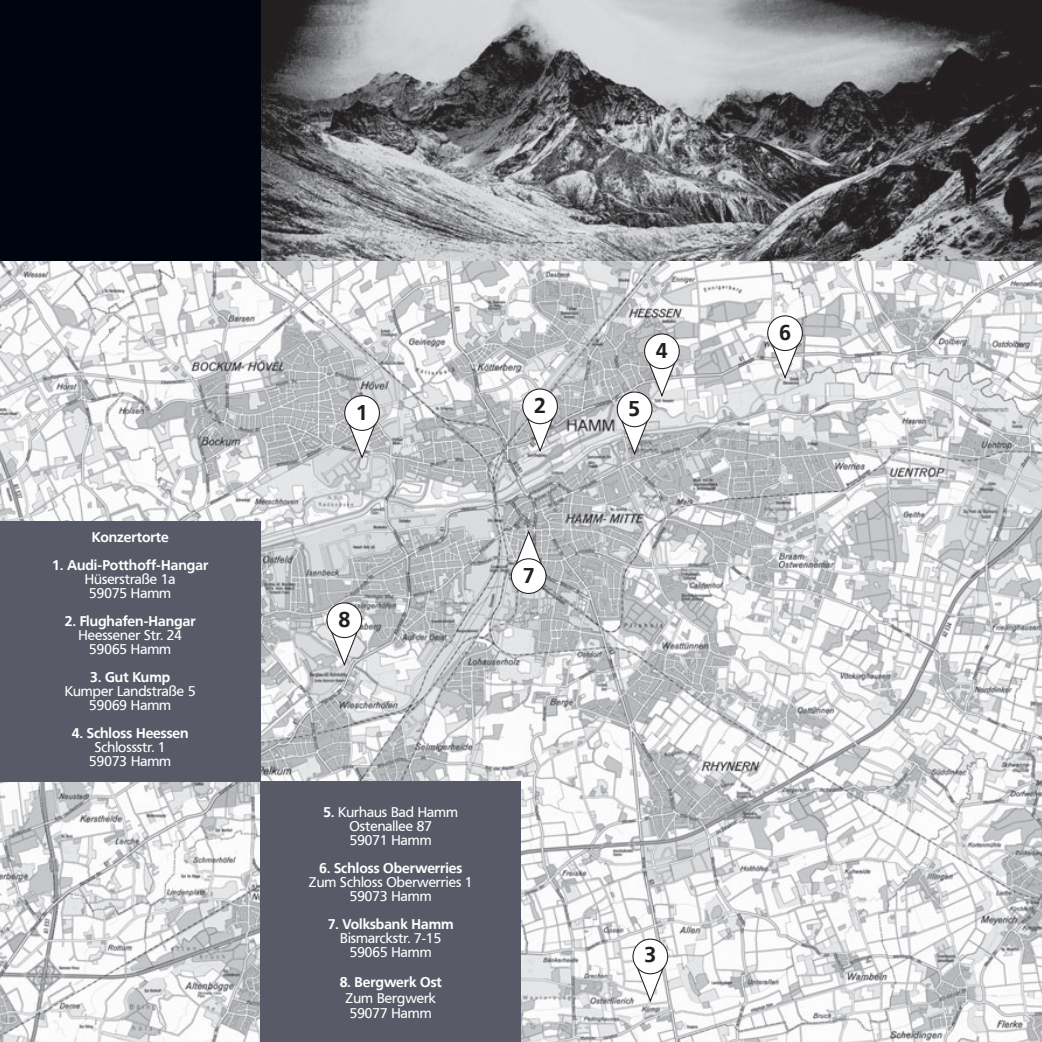
<style>
.page{position:relative;width:1042px;height:1042px;background:#fff}
.page>*{position:absolute;margin:0;border:0;box-sizing:border-box;transform-origin:0 0}
.t1{font:700 21.35px "Frutiger BSK";color:#231f20}
.t2{font:14px/14px "Frutiger BSK";color:#fff;text-align:center}
.t3{font:700 14px "Frutiger BSK";color:#fff}
.s1{font-weight:700}
</style>
<div class="page">
<img style="left:0;top:260px;width:1042px;height:782px">
<img style="left:260px;top:0;width:782px;height:260px">
<div style="left:0;top:521px;width:260px;height:260px;background:#585a67"></div>
<div style="left:260px;top:781px;width:261px;height:261px;background:#585a67"></div>
<svg style="left:343px;top:412px;width:38px;height:48px"></svg>
<div style="left:345px;top:396px;width:34px;height:34px;background:#fff;border-radius:50%"></div>
<div style="left:344px;top:395px;width:36px;height:36px;border:1px solid #231f20;border-radius:50%"></div>
<svg style="left:643px;top:350px;width:37px;height:48px"></svg>
<div style="left:644px;top:334px;width:35px;height:35px;background:#fff;border-radius:50%"></div>
<div style="left:644px;top:333px;width:36px;height:36px;border:1px solid #231f20;border-radius:50%"></div>
<svg style="left:631px;top:955px;width:38px;height:49px"></svg>
<div style="left:633px;top:939px;width:35px;height:35px;background:#fff;border-radius:50%"></div>
<div style="left:632px;top:938px;width:36px;height:36px;border:1px solid #231f20;border-radius:50%"></div>
<svg style="left:766px;top:332px;width:38px;height:48px"></svg>
<div style="left:768px;top:316px;width:34px;height:34px;background:#fff;border-radius:50%"></div>
<div style="left:767px;top:315px;width:36px;height:36px;border:1px solid #231f20;border-radius:50%"></div>
<svg style="left:521px;top:405px;width:38px;height:49px"></svg>
<div style="left:523px;top:389px;width:34px;height:35px;background:#fff;border-radius:50%"></div>
<div style="left:522px;top:388px;width:36px;height:36px;border:1px solid #231f20;border-radius:50%"></div>
<svg style="left:510px;top:529px;width:37px;height:48px"></svg>
<div style="left:511px;top:559px;width:35px;height:34px;background:#fff;border-radius:50%"></div>
<div style="left:511px;top:558px;width:35px;height:36px;border:1px solid #231f20;border-radius:50%"></div>
<svg style="left:616px;top:408px;width:37px;height:49px"></svg>
<div style="left:617px;top:392px;width:35px;height:35px;background:#fff;border-radius:50%"></div>
<div style="left:617px;top:391px;width:35px;height:36px;border:1px solid #231f20;border-radius:50%"></div>
<svg style="left:326px;top:619px;width:37px;height:48px"></svg>
<div style="left:327px;top:603px;width:35px;height:34px;background:#fff;border-radius:50%"></div>
<div style="left:326px;top:602px;width:36px;height:36px;border:1px solid #231f20;border-radius:50%"></div>
<div style="left:0;top:0;width:260px;height:260px;background:#00040f"></div>
<p class="t3" style="left:92px;top:529px;width:78px">Konzertorte</p>
<p class="t3" style="left:52px;top:557px;width:158px">1. Audi-Potthoff-Hangar</p>
<p class="t2" style="left:85px;top:572px;width:92px">Hüserstraße 1a<br>59075 Hamm</p>
<p class="t3" style="left:65px;top:613px;width:132px">2. Flughafen-Hangar</p>
<p class="t2" style="left:78px;top:628px;width:105px">Heessener Str. 24<br>59065 Hamm</p>
<p class="t3" style="left:90px;top:669px;width:82px">3. Gut Kump</p>
<p class="t2" style="left:65px;top:684px;width:132px">Kumper Landstraße 5<br>59069 Hamm</p>
<p class="t3" style="left:72px;top:725px;width:118px">4. Schloss Heessen</p>
<p class="t2" style="left:89px;top:740px;width:83px">Schlossstr. 1<br>59073 Hamm</p>
<h1 class="t1" style="left:356px;top:399px;width:13px">1</h1>
<h1 class="t1" style="left:338px;top:606px;width:13px">8</h1>
<h1 class="t1" style="left:534px;top:392px;width:13px">2</h1>
<h1 class="t1" style="left:523px;top:563px;width:13px">7</h1>
<p class="t2" style="left:323px;top:805px;width:136px"><span class="s1">5.</span> Kurhaus Bad Hamm<br>Ostenallee 87<br>59071 Hamm</p>
<p class="t3" style="left:319px;top:859px;width:145px">6. Schloss Oberwerries</p>
<p class="t2" style="left:309px;top:875px;width:165px">Zum Schloss Oberwerries 1<br>59073 Hamm</p>
<p class="t3" style="left:328px;top:915px;width:128px">7. Volksbank Hamm</p>
<p class="t2" style="left:340px;top:931px;width:103px">Bismarckstr. 7-15<br>59065 Hamm</p>
<p class="t3" style="left:340px;top:973px;width:104px">8. Bergwerk Ost</p>
<p class="t2" style="left:345px;top:990px;width:92px;line-height:15.8px">Zum Bergwerk<br>59077 Hamm</p>
<h1 class="t1" style="left:656px;top:337px;width:13px">4</h1>
<h1 class="t1" style="left:628px;top:395px;width:13px">5</h1>
<h1 class="t1" style="left:644px;top:942px;width:13px">3</h1>
<h1 class="t1" style="left:779px;top:319px;width:13px">6</h1>
</div>
